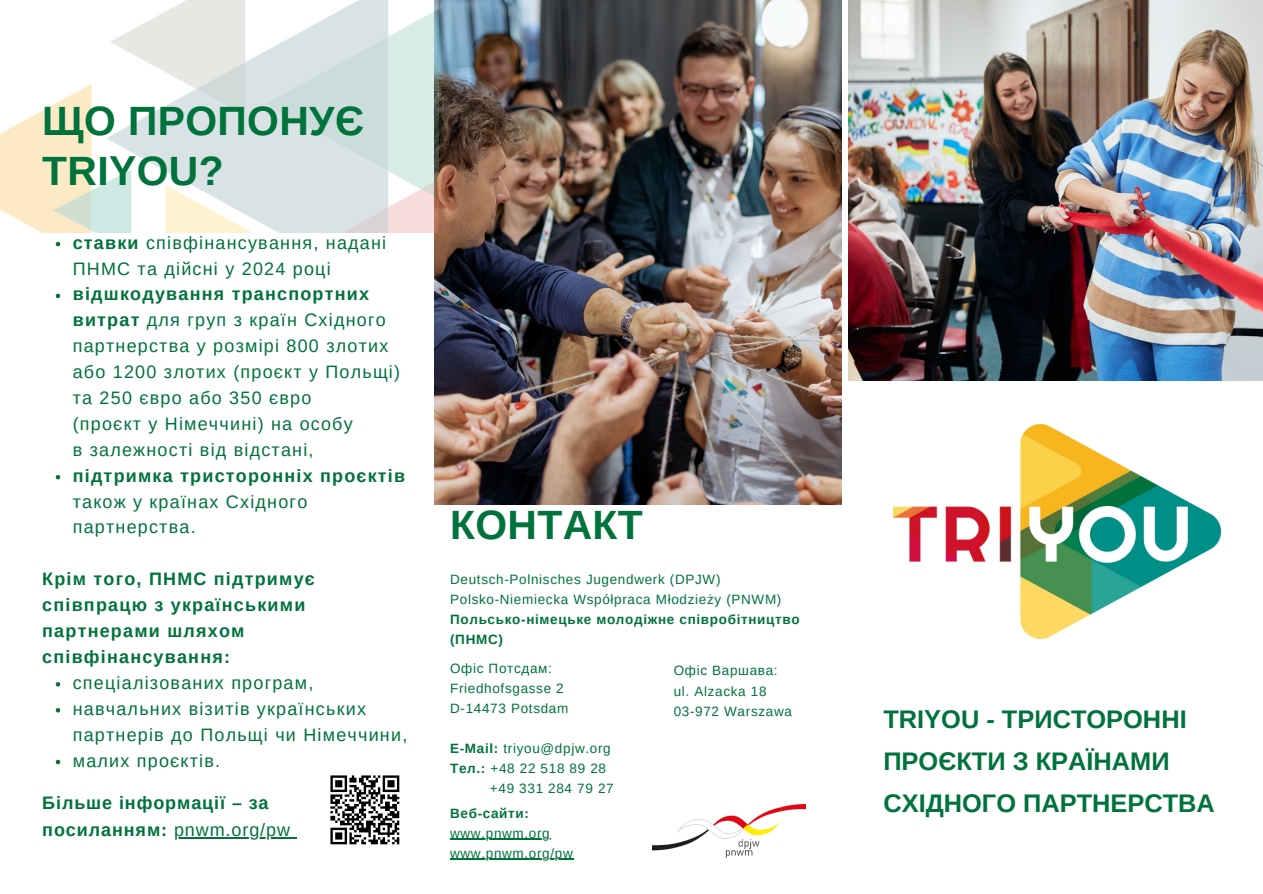
<style>
.page{position:relative;width:1263px;height:894px;background:#fff}
.page>*{position:absolute;margin:0;border:0;box-sizing:border-box;transform-origin:0 0}
.t1{font:700 40.8px/50.7px "Arimo";letter-spacing:.01em;color:#00723c}
.t2{font:700 25.35px/41.7px "Arimo";color:#00723c}
.t3{font:18px/25.8px "Arimo";letter-spacing:.07em;color:#00723c}
.t4{font:700 18px/25.8px "Arimo";letter-spacing:.07em;color:#00723c}
.t5{font:700 18px "Arimo";letter-spacing:.05em;color:#00723c}
.t6{font:13.5px "Arimo";letter-spacing:.05em;color:#00723c}
.t7{font:700 13.5px/20px "Arimo";letter-spacing:.05em;color:#00723c}
.s1{font-weight:700}
.s2{font-style:italic}
.s3{font-weight:400}
</style>
<div class="page">
<img style="left:848px;top:0;width:415px;height:380px">
<hr style="left:450px;top:838px;width:100px;height:1px;background:#00723c">
<hr style="left:450px;top:858px;width:123px;height:1px;background:#00723c">
<img style="left:652px;top:804px;width:153px;height:52px">
<img style="left:434px;top:0;width:408px;height:504px">
<img style="left:0;top:0;width:439px;height:232px">
<img style="left:893px;top:424px;width:328px;height:214px">
<img style="left:330px;top:775px;width:70px;height:70px">
<hr style="left:174px;top:837px;width:117px;height:1px;background:#00723c">
<svg style="left:56px;top:242px;width:4px;height:4px"></svg>
<svg style="left:56px;top:293px;width:4px;height:5px"></svg>
<svg style="left:56px;top:475px;width:4px;height:4px"></svg>
<svg style="left:56px;top:682px;width:4px;height:4px"></svg>
<svg style="left:56px;top:708px;width:4px;height:4px"></svg>
<svg style="left:56px;top:759px;width:4px;height:5px"></svg>
<p class="t1" style="left:42px;top:95px;width:323px">ЩО ПРОПОНУЄ<br>TRIYOU?</p>
<p class="t3" style="left:73px;top:229px;width:315px"><span class="s1">ставки</span> співфінансування, надані<br>ПНМС та дійсні у 2024 році</p>
<p class="t3" style="left:73px;top:281px;width:329px"><span class="s1">відшкодування транспортних витрат</span> для груп з країн Східного партнерства у розмірі 800 злотих або 1200 злотих (проєкт у Польщі) та 250 євро або 350 євро<br>(проєкт у Німеччині) на особу<br>в залежності від відстані,</p>
<p class="t3" style="left:73px;top:462px;width:334px"><span class="s1">підтримка тристоронніх проєктів </span>також у країнах Східного партнерства.</p>
<p class="t4" style="left:42px;top:566px;width:274px">Крім того, ПНМС підтримує співпрацю з українськими партнерами шляхом співфінансування:</p>
<p class="t3" style="left:73px;top:669px;width:242px">спеціалізованих програм,</p>
<p class="t3" style="left:73px;top:695px;width:336px">навчальних візитів українських партнерів до Польщі чи Німеччини,</p>
<h2 class="t3" style="left:73px;top:747px;width:149px">малих проєктів.</h2>
<p class="t1" style="left:450px;top:499px;width:194px">КОНТАКТ</p>
<h1 class="t6" style="left:450px;top:572px;width:272px">Deutsch-Polnisches Jugendwerk (DPJW)</h1>
<p class="t6" style="left:450px;top:592px;width:333px">Polsko-Niemiecka Współpraca Młodzieży (PNWM)</p>
<p class="t7" style="left:450px;top:609px;width:351px">Польсько-німецьке молодіжне співробітництво (ПНMC)</p>
<p class="t6" style="left:450px;top:660px;width:103px">Офіс Потсдам:</p>
<h3 class="t6" style="left:450px;top:680px;width:115px">Friedhofsgasse 2</h3>
<p class="t6" style="left:450px;top:700px;width:120px">D-14473 Potsdam</p>
<p class="t6" style="left:450px;top:740px;width:162px"><span class="s1">E-Mail:</span> triyou@dpjw.org</p>
<p class="t6" style="left:450px;top:760px;width:157px"><span class="s1">Тел.:</span> +48 22 518 89 28</p>
<h4 class="t6" style="left:490px;top:780px;width:125px">+49 331 284 79 27</h4>
<p class="t7" style="left:450px;top:802px;width:80px">Веб-сайти:</p>
<p class="t6" style="left:450px;top:825px;width:101px">www.pnwm.org</p>
<h1 class="t6" style="left:450px;top:845px;width:124px">www.pnwm.org/pw</h1>
<p class="t6" style="left:674px;top:662px;width:105px">Офіс Варшава:</p>
<p class="t6" style="left:674px;top:683px;width:94px">ul. Alzacka 18</p>
<p class="t6" style="left:674px;top:703px;width:120px">03-972 Warszawa</p>
<p class="t2" style="left:883px;top:698px;width:305px">TRIYOU <span class="s2">-</span> ТРИСТОРОННІ<br>ПРОЄКТИ З КРАЇНАМИ</p>
<p class="t5" style="left:42px;top:792px;width:228px">Більше інформації – за</p>
<p class="t2" style="left:883px;top:781px;width:333px">СХІДНОГО ПАРТНЕРСТВА</p>
<p class="t5" style="left:42px;top:819px;width:249px">посиланням: <span class="s3">pnwm.org/pw</span></p>
</div>
